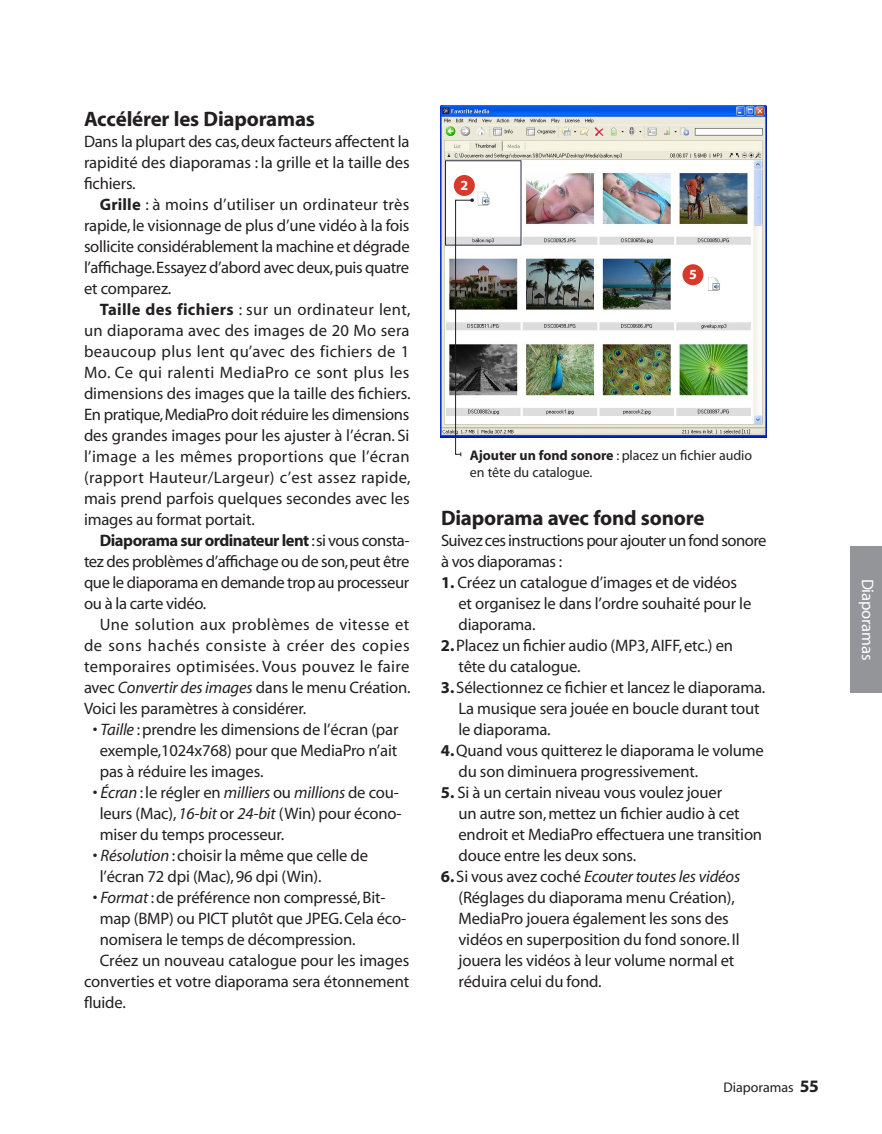
<style>
.page{position:relative;width:882px;height:1134px;background:#fff}
.page>*{position:absolute;margin:0;border:0;box-sizing:border-box;transform-origin:0 0}
.t1{font:700 21px "Myriad";letter-spacing:-.01em;color:#231f20}
.t2{font:16.62px/21px "Myriad";letter-spacing:-.01em;color:#231f20}
.t3{font:16.62px/21px "Myriad";letter-spacing:-.03em;color:#231f20}
.t4{font:16.62px "Myriad";letter-spacing:-.01em;color:#fff}
.t5{font:14px/17.5px "Myriad";letter-spacing:-.005em;color:#231f20}
.t6{font:700 14px "Myriad";color:#fff}
.s1{font-weight:700}
.s2{font-style:italic}
.s3{font-weight:700;font-size:17.5px}
</style>
<div class="page">
<div style="left:850px;top:546px;width:32px;height:147px;background:#939598"></div>
<img style="left:441px;top:105px;width:325px;height:333px">
<div style="left:454px;top:175px;width:21px;height:21px;background:#d9392a;border-radius:50%"></div>
<div style="left:682px;top:264px;width:22px;height:21px;background:#d9392a;border-radius:50%"></div>
<svg style="left:455px;top:198px;width:19px;height:258px"></svg>
<p class="t1" style="left:84px;top:108px;width:233px">Accélérer les Diaporamas</p>
<p class="t2" style="left:84px;top:132px;width:327px;text-align:justify">Dans la plupart des cas, deux facteurs affectent la rapidité des diaporamas : la grille et la taille des fichiers.</p>
<p class="t2" style="left:84px;top:195px;width:327px;text-align:justify;text-indent:16px"><span class="s1">Grille</span> : à moins d’utiliser un ordinateur très rapide, le visionnage de plus d’une vidéo à la fois sollicite considérablement la machine et dégrade l’affichage. Essayez d’abord avec deux, puis quatre et comparez.</p>
<p class="t2" style="left:84px;top:300px;width:328px;text-align:justify;text-indent:16px"><span class="s1">Taille des fichiers</span> : sur un ordinateur lent, un diaporama avec des images de 20 Mo sera beaucoup plus lent qu’avec des fichiers de 1<br>Mo. Ce qui ralenti MediaPro ce sont plus les dimensions des images que la taille des fichiers.<br>En pratique, MediaPro doit réduire les dimensions des grandes images pour les ajuster à l’écran. Si l’image a les mêmes proportions que l’écran (rapport Hauteur/Largeur) c’est assez rapide, mais prend parfois quelques secondes avec les images au format portait.</p>
<p class="t2" style="left:84px;top:531px;width:327px;text-align:justify;text-indent:16px"><span class="s1">Diaporama sur ordinateur lent</span> : si vous consta&shy;tez des problèmes d’affichage ou de son, peut être que le diaporama en demande trop au processeur ou à la carte vidéo.</p>
<p class="t2" style="left:84px;top:615px;width:328px;text-align:justify;text-indent:16px">Une solution aux problèmes de vitesse et de sons hachés consiste à créer des copies temporaires optimisées. Vous pouvez le faire avec <span class="s2">Convertir des images</span> dans le menu Création.<br>Voici les paramètres à considérer.</p>
<p class="t2" style="left:100px;top:720px;width:300px;text-align:justify;text-indent:-7px">• <span class="s2">Taille</span> : prendre les dimensions de l’écran (par exemple,1024x768) pour que MediaPro n’ait pas à réduire les images.</p>
<p class="t2" style="left:100px;top:783px;width:303px;text-indent:-7px">• <span class="s2">Écran</span> : le régler en <span class="s2">milliers</span> ou <span class="s2">millions</span> de cou&shy;leurs (Mac), <span class="s2">16-bit</span> or <span class="s2">24-bit</span> (Win) pour écono&shy;miser du temps processeur.</p>
<p class="t2" style="left:100px;top:846px;width:270px;text-indent:-7px">• <span class="s2">Résolution</span> : choisir la même que celle de l’écran 72 dpi (Mac), 96 dpi (Win).</p>
<p class="t2" style="left:93px;top:888px;width:294px">• <span class="s2">Format</span> : de préférence non compressé, Bit-</p>
<p class="t2" style="left:100px;top:909px;width:308px">map (BMP) ou PICT plutôt que JPEG. Cela éco-</p>
<p class="t2" style="left:100px;top:930px;width:258px">nomisera le temps de décompression.</p>
<p class="t2" style="left:100px;top:951px;width:311px">Créez un nouveau catalogue pour les images</p>
<p class="t2" style="left:84px;top:972px;width:327px">converties et votre diaporama sera étonnement</p>
<p class="t2" style="left:84px;top:993px;width:43px">fluide.</p>
<p class="t6" style="left:460px;top:178px;width:9px">2</p>
<p class="t6" style="left:689px;top:267px;width:9px">5</p>
<p class="t5" style="left:470px;top:447px;width:284px"><span class="s1">Ajouter un fond sonore</span> : placez un fichier audio en tête du catalogue.</p>
<p class="t1" style="left:441px;top:507px;width:265px">Diaporama avec fond sonore</p>
<p class="t3" style="left:441px;top:531px;width:327px">Suivez ces instructions pour ajouter un fond sonore à vos diaporamas :</p>
<p class="t2" style="left:458px;top:573px;width:294px;text-indent:-17px"><span class="s1">1.</span> Créez un catalogue d’images et de vidéos et organisez le dans l’ordre souhaité pour le diaporama.</p>
<p class="t2" style="left:458px;top:636px;width:276px;text-indent:-17px"><span class="s1">2.</span> Placez un fichier audio (MP3, AIFF, etc.) en tête du catalogue.</p>
<p class="t2" style="left:458px;top:678px;width:308px;text-indent:-17px"><span class="s1">3.</span> Sélectionnez ce fichier et lancez le diaporama.<br>La musique sera jouée en boucle durant tout le diaporama.</p>
<p class="t2" style="left:458px;top:741px;width:307px;text-indent:-17px"><span class="s1">4.</span> Quand vous quitterez le diaporama le volume du son diminuera progressivement.</p>
<p class="t2" style="left:458px;top:783px;width:305px;text-indent:-17px"><span class="s1">5.</span> Si à un certain niveau vous voulez jouer<br>un autre son, mettez un fichier audio à cet endroit et MediaPro effectuera une transition douce entre les deux sons.</p>
<p class="t2" style="left:459px;top:867px;width:283px;text-indent:-18px"><span class="s1">6.</span> Si vous avez coché <span class="s2">Ecouter toutes les vidéos </span>(Réglages du diaporama menu Création), MediaPro jouera également les sons des vidéos en superposition du fond sonore. Il jouera les vidéos à leur volume normal et réduira celui du fond.</p>
<p class="t5" style="left:724px;top:1079px;width:97px">Diaporamas <span class="s3">55</span></p>
<p class="t4" style="left:876px;top:579px;width:83px;rotate:90deg">Diaporamas</p>
</div>
